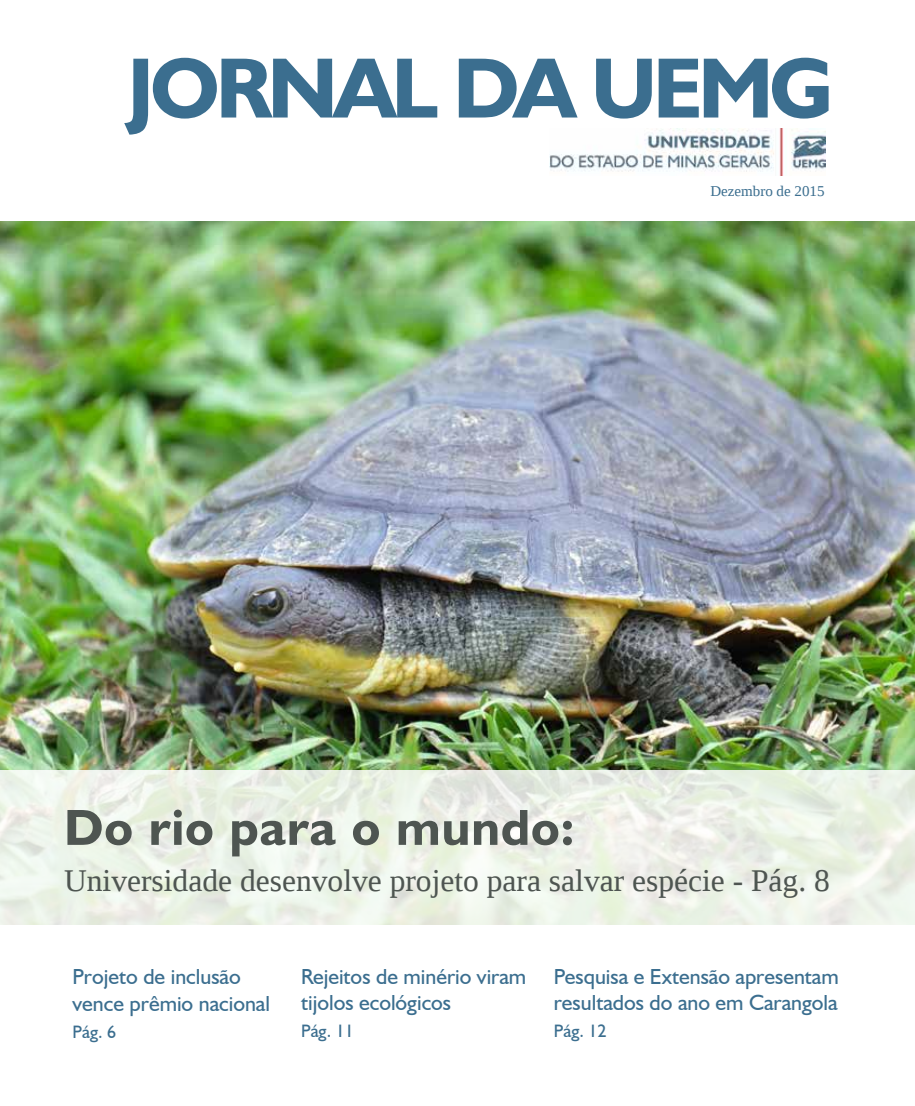
<style>
.page{position:relative;width:915px;height:1106px;background:#fff}
.page>*{position:absolute;margin:0;border:0;box-sizing:border-box;transform-origin:0 0}
.t1{font:700 86.1px "Humanist 521 BT";letter-spacing:-.05em;color:#3b6e8f}
.t2{font:700 51px "Humanist 521 BT";letter-spacing:.02em;color:#4e5551}
.t3{font:31.5px "Liberation Serif";color:#4e5551}
.t4{font:21.75px/26.2px "Humanist 521 BT";color:#3b6e8f}
.t5{font:18px "Humanist 521 BT";color:#3b6e8f}
.t6{font:15px "Liberation Serif";color:#3b6e8f}
</style>
<div class="page">
<img style="left:549px;top:129px;width:276px;height:47px">
<img style="left:0;top:221px;width:914px;height:549px">
<svg style="left:0;top:770px;width:914px;height:155px;fill:#ecf2e7"></svg>
<h1 class="t1" style="left:126px;top:35px;width:707px">JORNAL DA UEMG</h1>
<p class="t6" style="left:710px;top:181px;width:116px">Dezembro de 2015</p>
<h2 class="t2" style="left:64px;top:795px;width:511px">Do rio para o mundo:</h2>
<h3 class="t3" style="left:64px;top:859px;width:767px">Universidade desenvolve projeto para salvar espécie - Pág. 8</h3>
<p class="t4" style="left:72px;top:962px;width:199px;line-height:27px">Projeto de inclusão vence prêmio nacional</p>
<p class="t5" style="left:72px;top:1020px;width:45px">Pág. 6</p>
<p class="t4" style="left:301px;top:963px;width:226px">Rejeitos de minério viram tijolos ecológicos</p>
<p class="t5" style="left:301px;top:1020px;width:54px">Pág. 11</p>
<p class="t4" style="left:553px;top:963px;width:286px">Pesquisa e Extensão apresentam resultados do ano em Carangola</p>
<p class="t5" style="left:553px;top:1020px;width:54px">Pág. 12</p>
</div>
